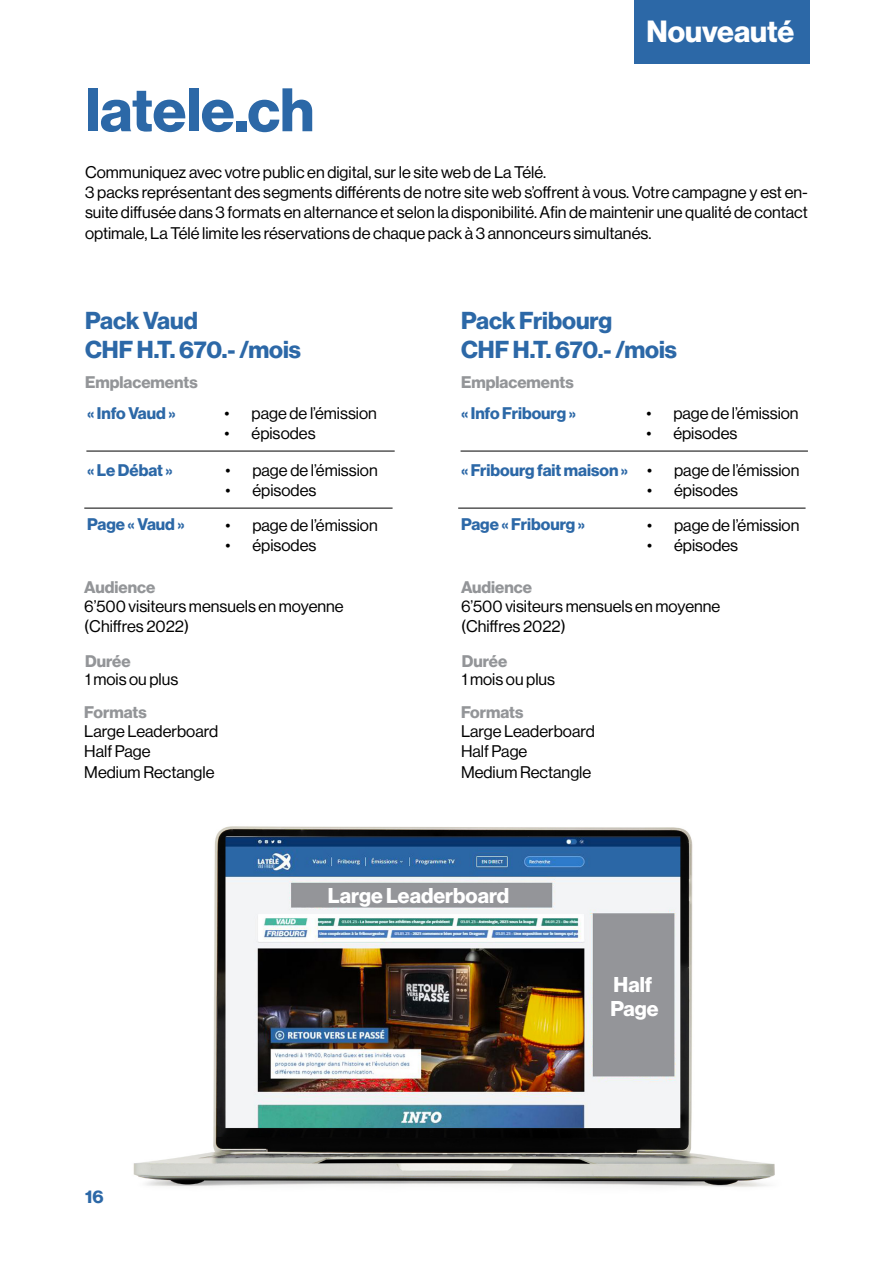
<style>
.page{position:relative;width:893px;height:1263px;background:#fff}
.page>*{position:absolute;margin:0;border:0;box-sizing:border-box;transform-origin:0 0}
.t1{font:60px "N Haas Grotesk DS Std 75 Bd";color:#2c68a7}
.t2{font:30px "N Haas Grotesk DS Std 75 Bd";color:#fff}
.t3{font:24px/28.8px "N Haas Grotesk DS Std 75 Bd";color:#2c68a7}
.t4{font:21px/24px "N Haas Grotesk DS Std 75 Bd";color:#fff}
.t5{font:18px "N Haas Grotesk DS Std 75 Bd";color:#2c68a7}
.t6{font:16.5px/20.2px "N Haas Grotesk DS Std 55 Rg";color:#000}
.t7{font:16.5px "N Haas Grotesk DS Std 75 Bd";color:#2c68a7}
.t8{font:16.5px "N Haas Grotesk DS Std 75 Bd";color:#939598}
</style>
<div class="page">
<img style="left:133px;top:826px;width:642px;height:361px">
<hr style="left:86px;top:451px;width:309px;height:1px;background:#000">
<hr style="left:84px;top:508px;width:309px;height:1px;background:#000">
<hr style="left:461px;top:451px;width:347px;height:1px;background:#000">
<hr style="left:458px;top:508px;width:348px;height:1px;background:#000">
<div style="left:634px;top:0;width:176px;height:63px;background:#2c68a7"></div>
<h2 class="t2" style="left:646px;top:14px;width:149px">Nouveauté</h2>
<h1 class="t1" style="left:85px;top:75px;width:230px">latele.ch</h1>
<p class="t6" style="left:85px;top:162px;width:724px">Communiquez avec votre public en digital, sur le site web de La Télé.<br>3 packs représentant des segments différents de notre site web s’offrent à vous. Votre campagne y est en&shy;suite diffusée dans 3 formats en alternance et selon la disponibilité. Afin de maintenir une qualité de contact optimale, La Télé limite les réservations de chaque pack à 3 annonceurs simultanés.</p>
<h3 class="t3" style="left:85px;top:307px;width:217px">Pack Vaud<br>CHF H.T. 670.- /mois</h3>
<p class="t8" style="left:85px;top:373px;width:114px">Emplacements</p>
<h3 class="t3" style="left:461px;top:307px;width:217px">Pack Fribourg<br>CHF H.T. 670.- /mois</h3>
<p class="t8" style="left:461px;top:373px;width:114px">Emplacements</p>
<p class="t7" style="left:87px;top:403px;width:90px">« Info Vaud »</p>
<p class="t7" style="left:87px;top:460px;width:87px">« Le Débat »</p>
<p class="t7" style="left:87px;top:515px;width:99px">Page « Vaud »</p>
<p class="t6" style="left:225px;top:403px;width:154px">• page de l’émission</p>
<p class="t6" style="left:225px;top:423px;width:92px">• épisodes</p>
<p class="t6" style="left:225px;top:460px;width:154px">• page de l’émission</p>
<p class="t6" style="left:225px;top:480px;width:92px">• épisodes</p>
<p class="t6" style="left:225px;top:515px;width:154px">• page de l’émission</p>
<p class="t6" style="left:225px;top:535px;width:92px">• épisodes</p>
<p class="t7" style="left:461px;top:403px;width:117px">« Info Fribourg »</p>
<p class="t7" style="left:461px;top:460px;width:169px">« Fribourg fait maison »</p>
<p class="t7" style="left:461px;top:515px;width:126px">Page « Fribourg »</p>
<p class="t6" style="left:646px;top:403px;width:154px">• page de l’émission</p>
<p class="t6" style="left:646px;top:423px;width:92px">• épisodes</p>
<p class="t6" style="left:647px;top:460px;width:154px">• page de l’émission</p>
<p class="t6" style="left:647px;top:480px;width:92px">• épisodes</p>
<p class="t6" style="left:647px;top:515px;width:154px">• page de l’émission</p>
<p class="t6" style="left:647px;top:535px;width:92px">• épisodes</p>
<p class="t8" style="left:84px;top:578px;width:73px">Audience</p>
<p class="t8" style="left:461px;top:578px;width:73px">Audience</p>
<p class="t6" style="left:84px;top:596px;width:261px">6’500 visiteurs mensuels en moyenne (Chiffres 2022)</p>
<p class="t6" style="left:461px;top:596px;width:261px">6’500 visiteurs mensuels en moyenne (Chiffres 2022)</p>
<p class="t8" style="left:85px;top:651px;width:47px">Durée</p>
<p class="t8" style="left:462px;top:651px;width:47px">Durée</p>
<p class="t6" style="left:85px;top:669px;width:95px">1 mois ou plus</p>
<p class="t6" style="left:462px;top:669px;width:95px">1 mois ou plus</p>
<p class="t8" style="left:84px;top:703px;width:64px">Formats</p>
<p class="t8" style="left:461px;top:703px;width:64px">Formats</p>
<p class="t6" style="left:84px;top:721px;width:135px">Large Leaderboard<br>Half Page<br>Medium Rectangle</p>
<p class="t6" style="left:461px;top:721px;width:135px">Large Leaderboard<br>Half Page<br>Medium Rectangle</p>
<p class="t5" style="left:85px;top:1186px;width:20px">16</p>
<p class="t4" style="left:328px;top:884px;width:183px">Large Leaderboard</p>
<p class="t4" style="left:610px;top:973px;width:50px">Half<br>Page</p>
</div>
